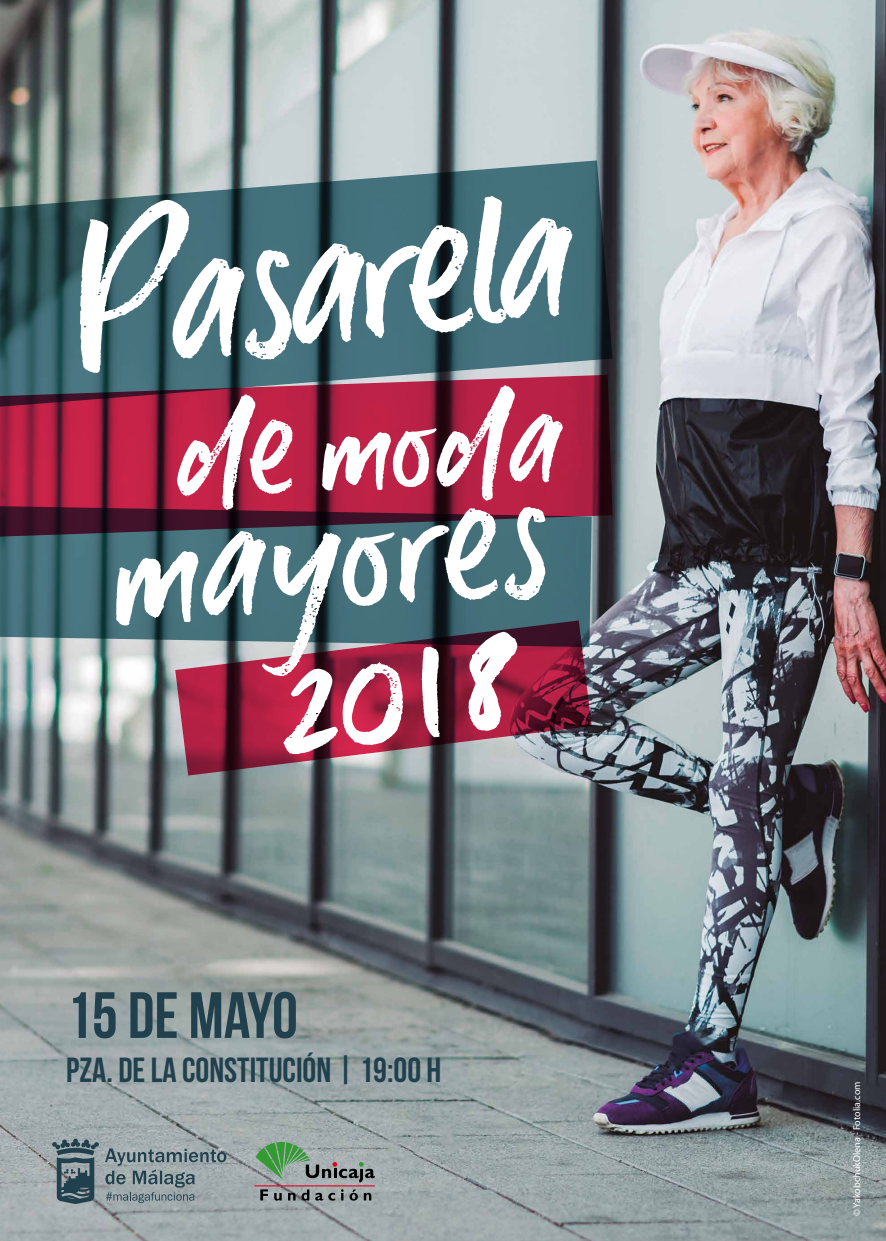
<style>
.page{position:relative;width:886px;height:1241px;background:#fff}
.page>*{position:absolute;margin:0;border:0;box-sizing:border-box;transform-origin:0 0}
.t1{font:700 110.19px "Blue Liquid";color:#fff}
.t2{font:700 93.75px "Blue Liquid";color:#fff}
.t3{font:700 92.31px "Blue Liquid";color:#fff}
.t4{font:700 76.19px "Blue Liquid";color:#fff}
.t5{font:700 65.19px "Bebas Neue";color:#20404e}
.t6{font:700 34.81px "Bebas Neue";color:#20404e}
.t7{font:10px "Myriad Pro";color:#fff}
</style>
<div class="page">
<img style="left:0;top:0;width:886px;height:1240px">
<svg style="left:0;top:160px;width:612px;height:215px;background:#466b74"></svg>
<svg style="left:0;top:536px;width:592px;height:111px;background:#416a73"></svg>
<svg style="left:0;top:375px;width:612px;height:161px;background:#922745"></svg>
<svg style="left:175px;top:620px;width:417px;height:155px;background:#884257"></svg>
<svg style="left:52px;top:1138px;width:47px;height:65px;background:#5e737b"></svg>
<svg style="left:105px;top:1148px;width:121px;height:54px;background:#869599"></svg>
<svg style="left:260px;top:1189px;width:8px;height:11px"></svg>
<svg style="left:274px;top:1192px;width:8px;height:8px"></svg>
<svg style="left:288px;top:1192px;width:7px;height:8px"></svg>
<svg style="left:301px;top:1189px;width:8px;height:11px"></svg>
<svg style="left:315px;top:1192px;width:20px;height:8px"></svg>
<svg style="left:341px;top:1188px;width:17px;height:12px"></svg>
<svg style="left:364px;top:1192px;width:7px;height:8px"></svg>
<svg style="left:255px;top:1141px;width:120px;height:41px;background:#849c8c"></svg>
<hr style="left:254px;top:1185px;width:121px;height:1px;background:#e30520">
<h1 class="t1" style="left:71px;top:271px;width:500px;rotate:-7deg">Pasarela</h1>
<h3 class="t4" style="left:179px;top:423px;width:383px;rotate:-2deg">de moda</h3>
<h2 class="t2" style="left:114px;top:539px;width:434px;rotate:-5deg">mayores</h2>
<h3 class="t3" style="left:277px;top:669px;width:240px;rotate:-7deg">2018</h3>
<h3 class="t5" style="left:66px;top:979px;width:233px">15 DE MAYO</h3>
<p class="t6" style="left:66px;top:1051px;width:377px">PZA. DE LA CONSTITUCIÓN | 19:00 H</p>
<p class="t7" style="left:851px;top:1215px;width:136px;rotate:-90deg">© YakobchukOlena - Fotolia.com</p>
</div>
